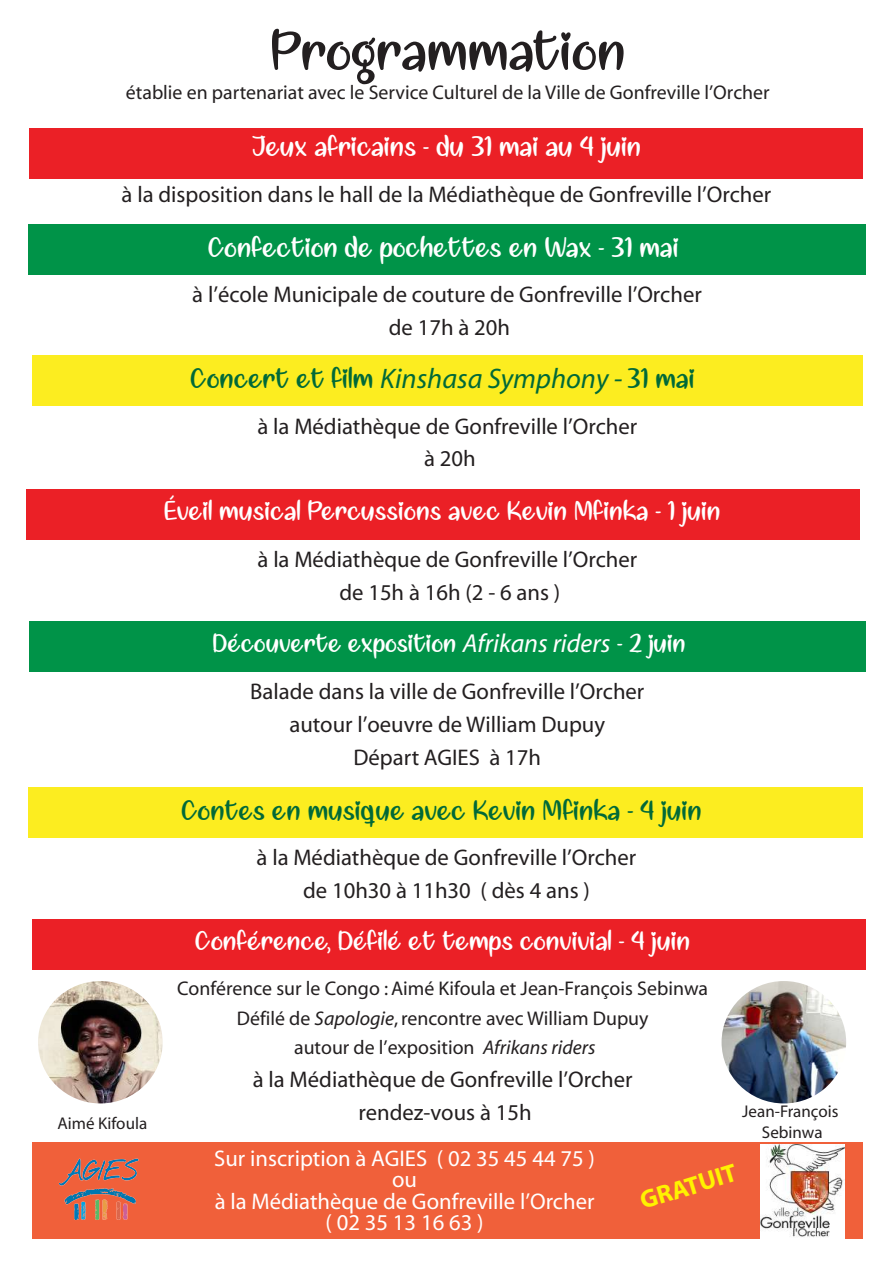
<style>
.page{position:relative;width:893px;height:1263px;background:#fff}
.page>*{position:absolute;margin:0;border:0;box-sizing:border-box;transform-origin:0 0}
.t1{font:56.7px "Liebefinden";color:#231f20}
.t2{font:28.35px "Liebefinden";color:#016938}
.t3{font:28.35px "Liebefinden";color:#fff}
.t4{font:27.15px "Liebefinden";color:#fff}
.t5{font:26.1px "Liebefinden";color:#fff}
.t6{font:700 25.5px "Myriad";color:#fff200}
.t7{font:22.65px/32.8px "Myriad";color:#231f20;text-align:center}
.t8{font:22.65px/21.6px "Myriad";color:#fff;text-align:center}
.t9{font:19.8px/29.5px "Myriad";color:#231f20;text-align:center}
.t10{font:16.95px/20.4px "Myriad";color:#231f20;text-align:center}
.s1{font-family:"Myriad";font-style:italic}
.s2{font-style:italic}
</style>
<div class="page">
<div style="left:28px;top:224px;width:838px;height:50px;background:#009348"></div>
<div style="left:32px;top:355px;width:831px;height:50px;background:#fced20"></div>
<div style="left:27px;top:489px;width:833px;height:50px;background:#eb2026"></div>
<div style="left:29px;top:621px;width:837px;height:50px;background:#009348"></div>
<div style="left:28px;top:787px;width:835px;height:50px;background:#fced20"></div>
<div style="left:32px;top:919px;width:834px;height:50px;background:#eb2026"></div>
<div style="left:32px;top:1143px;width:831px;height:96px;background:#f0603a"></div>
<img style="left:34px;top:1142px;width:130px;height:78px">
<img style="left:38px;top:981px;width:125px;height:122px">
<img style="left:722px;top:981px;width:124px;height:122px">
<img style="left:760px;top:1145px;width:85px;height:94px">
<div style="left:30px;top:128px;width:833px;height:50px;background:#eb2026"></div>
<h1 class="t1" style="left:270px;top:14px;width:357px">Programmation</h1>
<p class="t9" style="left:126px;top:79px;width:645px">établie en partenariat avec le Service Culturel de la Ville de Gonfreville l’Orcher</p>
<p class="t3" style="left:252px;top:128px;width:391px">Jeux africains - du 31 mai au 4 juin</p>
<p class="t7" style="left:122px;top:179px;width:651px">à la disposition dans le hall de la Médiathèque de Gonfreville l’Orcher</p>
<p class="t3" style="left:208px;top:229px;width:472px">Confection de pochettes en Wax - 31 mai</p>
<p class="t7" style="left:192px;top:279px;width:511px">à l’école Municipale de couture de Gonfreville l’Orcher de 17h à 20h</p>
<p class="t2" style="left:190px;top:360px;width:506px">Concert et film <span class="s1">Kinshasa Symphony -</span> 31 mai</p>
<p class="t7" style="left:258px;top:410px;width:381px">à la Médiathèque de Gonfreville l’Orcher à 20h</p>
<p class="t4" style="left:164px;top:494px;width:558px">Éveil musical Percussions avec Kevin Mfinka - 1 juin</p>
<p class="t7" style="left:258px;top:544px;width:381px">à la Médiathèque de Gonfreville l’Orcher de 15h à 16h (2 - 6 ans )</p>
<p class="t5" style="left:213px;top:626px;width:474px">Découverte exposition <span class="s1">Afrikans riders</span> - 2 juin</p>
<p class="t7" style="left:250px;top:676px;width:396px">Balade dans la ville de Gonfreville l’Orcher autour l’oeuvre de William Dupuy<br>Départ AGIES à 17h</p>
<p class="t2" style="left:181px;top:791px;width:522px">Contes en musique avec Kevin Mfinka - 4 juin</p>
<p class="t7" style="left:257px;top:842px;width:381px">à la Médiathèque de Gonfreville l’Orcher de 10h30 à 11h30 ( dès 4 ans )</p>
<p class="t4" style="left:195px;top:923px;width:497px">Conférence, Défilé et temps convivial - 4 juin</p>
<p class="t9" style="left:177px;top:974px;width:532px">Conférence sur le Congo : Aimé Kifoula et Jean-François Sebinwa<br>Défilé de <span class="s2">Sapologie</span>, rencontre avec William Dupuy<br>autour de l’exposition <span class="s2">Afrikans riders</span></p>
<p class="t7" style="left:253px;top:1064px;width:381px">à la Médiathèque de Gonfreville l’Orcher rendez-vous à 15h</p>
<p class="t8" style="left:214px;top:1148px;width:382px">Sur inscription à AGIES ( 02 35 45 44 75 ) ou<br>à la Médiathèque de Gonfreville l’Orcher ( 02 35 13 16 63 )</p>
<p class="t10" style="left:58px;top:1114px;width:91px">Aimé Kifoula</p>
<p class="t10" style="left:742px;top:1102px;width:98px">Jean-François<br>Sebinwa</p>
<p class="t6" style="left:637px;top:1188px;width:101px;rotate:-17deg">GRATUIT</p>
</div>
